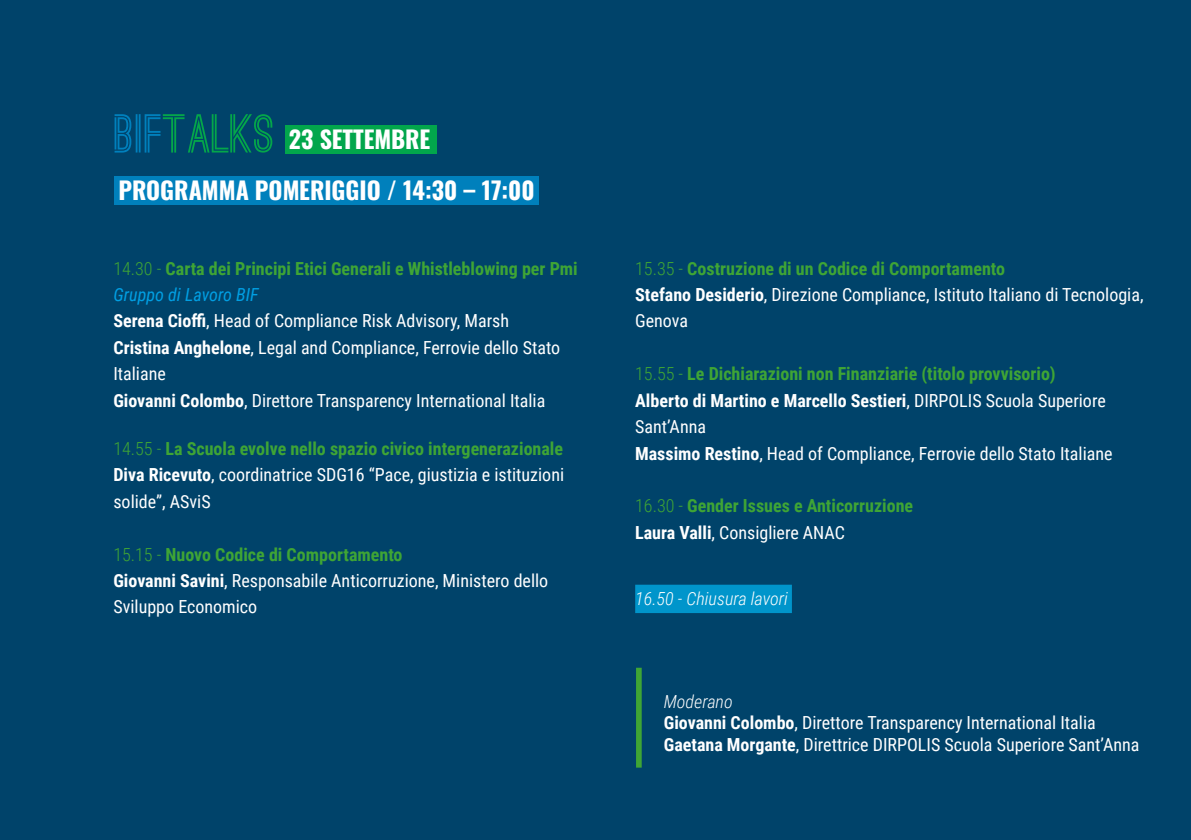
<style>
.page{position:relative;width:1191px;height:840px;background:#fff}
.page>*{position:absolute;margin:0;border:0;box-sizing:border-box;transform-origin:0 0}
.t1{font:700 24px "Oswald";color:#fff}
.t2{font:18px/26.4px "Roboto Condensed";color:#fff}
.t3{font:700 18px/26.4px "Roboto Condensed";color:#3fa535}
.t4{font:italic 300 18px "Roboto Condensed";color:#fff}
.s1{font-family:"Ostrich Sans";font-size:52px;color:#0080bc}
.s2{font-family:"Ostrich Sans";font-size:52px;color:#04a64a}
.s3{font-weight:300;color:#3fa535}
.s4{font-weight:700;color:#3fa535}
.s5{font-style:italic;color:#009fe3}
.s6{font-weight:700}
.s7{font-weight:300}
.s8{color:#fff}
.s9{font-weight:400;color:#fff}
.s10{font-weight:300;font-style:italic}
</style>
<div class="page">
<div style="left:0;top:0;width:1191px;height:839px;background:#00436a"></div>
<div style="left:115px;top:176px;width:424px;height:28px;background:#0080bc"></div>
<div style="left:285px;top:125px;width:152px;height:28px;background:#02a64c"></div>
<div style="left:636px;top:667px;width:5px;height:100px;background:#3fa535"></div>
<div style="left:635px;top:584px;width:157px;height:28px;background:#0095cb"></div>
<h1 class="t1" style="left:115px;top:118px;width:317px"><span class="s1">BIF</span><span class="s2">TALKS</span> 23 SETTEMBRE</h1>
<h1 class="t1" style="left:118px;top:169px;width:417px">PROGRAMMA POMERIGGIO / 14:30 – 17:00</h1>
<p class="t2" style="left:113px;top:254px;width:466px"><span class="s3">14.30 -</span> <span class="s4">Carta dei Principi Etici Generali e Whistleblowing per Pmi </span><span class="s5">Gruppo di Lavoro BIF<br></span><span class="s6">Serena Cioffi</span>, Head of Compliance Risk Advisory, Marsh<br><span class="s6">Cristina Anghelone</span>, Legal and Compliance, Ferrovie dello Stato Italiane<br><span class="s6">Giovanni Colombo</span>, Direttore Transparency International Italia</p>
<p class="t2" style="left:113px;top:434px;width:452px;text-align:justify"><span class="s3">14.55 -</span> <span class="s4">La Scuola evolve nello spazio civico intergenerazionale </span><span class="s6">Diva Ricevuto</span>, coordinatrice SDG16 “Pace, giustizia e istituzioni solide”, ASviS</p>
<p class="t2" style="left:113px;top:540px;width:436px"><span class="s3">15.15 -</span> <span class="s4">Nuovo Codice di Comportamento<br></span><span class="s6">Giovanni Savini</span>, Responsabile Anticorruzione, Ministero dello<br>Sviluppo Economico</p>
<p class="t2" style="left:635px;top:254px;width:510px"><span class="s3">15.35 -</span> <span class="s4">Costruzione di un Codice di Comportamento<br></span><span class="s6">Stefano Desiderio</span>, Direzione Compliance, Istituto Italiano di Tecnologia,<br>Genova</p>
<p class="t2" style="left:635px;top:360px;width:479px"><span class="s3">15.55 -</span> <span class="s4">Le Dichiarazioni non Finanziarie (titolo provvisorio)<br></span><span class="s6">Alberto di Martino e Marcello Sestieri</span>, DIRPOLIS Scuola Superiore Sant’Anna<br><span class="s6">Massimo Restino</span>, Head of Compliance, Ferrovie dello Stato Italiane</p>
<p class="t3" style="left:635px;top:492px;width:279px"><span class="s7">16.30 -</span> Gender Issues e Anticorruzione<br><span class="s8">Laura Valli</span><span class="s9">, Consigliere ANAC</span></p>
<p class="t4" style="left:635px;top:585px;width:154px">16.50 - Chiusura lavori</p>
<p class="t2" style="left:664px;top:689px;width:477px;line-height:21.6px"><span class="s10">Moderano<br></span><span class="s6">Giovanni Colombo</span>, Direttore Transparency International Italia<br><span class="s6">Gaetana Morgante</span>, Direttrice DIRPOLIS Scuola Superiore Sant’Anna</p>
</div>
